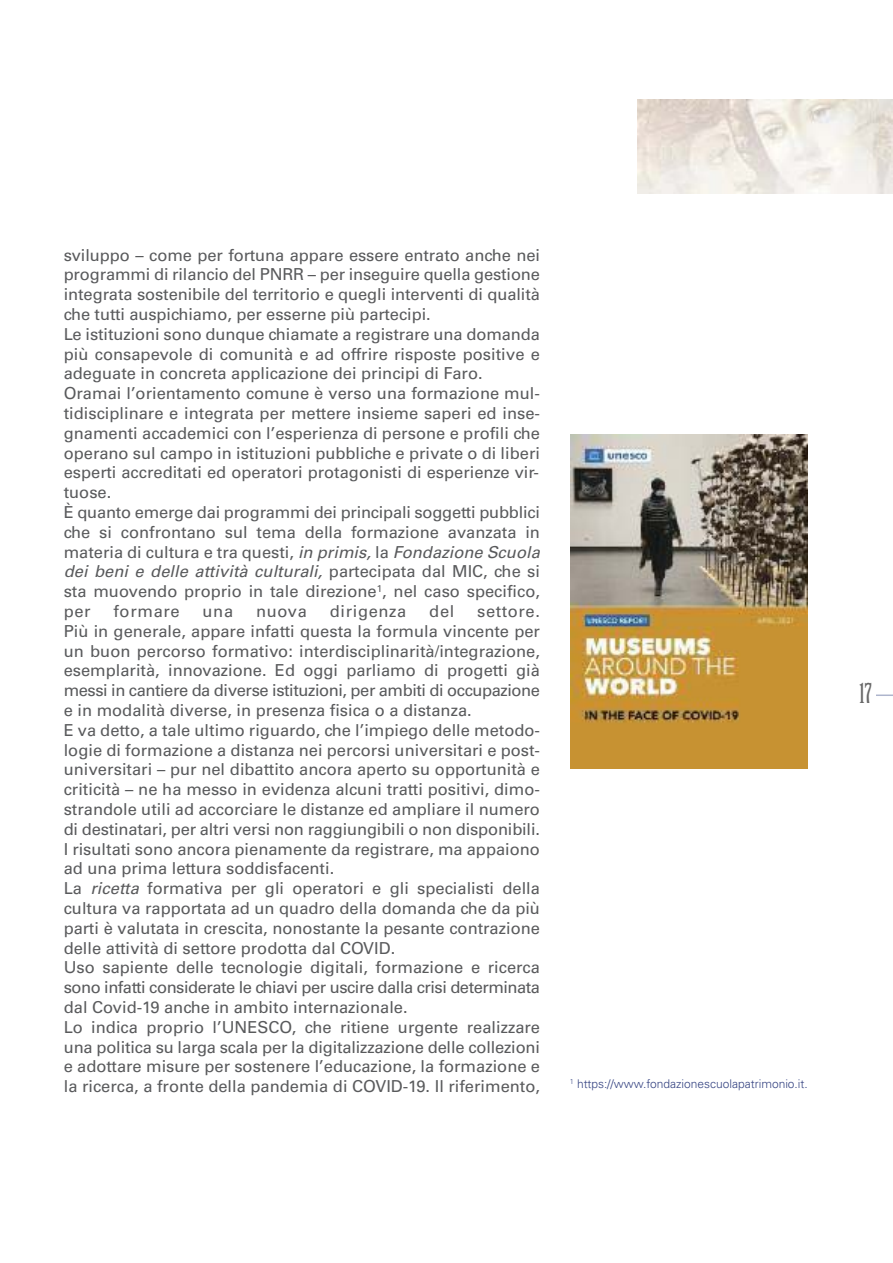
<style>
.page{position:relative;width:893px;height:1263px;background:#fff}
.page>*{position:absolute;margin:0;border:0;box-sizing:border-box;transform-origin:0 0}
.t1{font:27px "Birch Std";color:#686868}
.t2{font:16.5px/19.8px "Univers";color:#595a5c}
.t3{font:16.5px "Univers";letter-spacing:.04em;color:#595a5c}
.t4{font:300 12px "Univers";color:#364482}
.s1{font-style:italic}
</style>
<div class="page">
<svg style="left:876px;top:695px;width:17px;height:1px"></svg>
<img style="left:638px;top:100px;width:255px;height:94px">
<img style="left:571px;top:434px;width:237px;height:334px">
<p class="t2" style="left:64px;top:246px;width:478px">sviluppo – come per fortuna appare essere entrato anche nei programmi di rilancio del PNRR – per inseguire quella gestione integrata sostenibile del territorio e quegli interventi di qualità che tutti auspichiamo, per esserne più partecipi.<br>Le istituzioni sono dunque chiamate a registrare una domanda più consapevole di comunità e ad offrire risposte positive e adeguate in concreta applicazione dei principi di Faro.<br>Oramai l’orientamento comune è verso una formazione mul&shy;tidisciplinare e integrata per mettere insieme saperi ed inse&shy;gnamenti accademici con l’esperienza di persone e profili che operano sul campo in istituzioni pubbliche e private o di liberi esperti accreditati ed operatori protagonisti di esperienze vir&shy;tuose.<br>È quanto emerge dai programmi dei principali soggetti pubblici che si confrontano sul tema della formazione avanzata in materia di cultura e tra questi, <span class="s1">in primis,</span> la <span class="s1">Fondazione Scuola dei beni e delle attività culturali,</span> partecipata dal MIC, che si sta muovendo proprio in tale direzione<sup>1</sup>, nel caso specifico, per</p>
<p class="t3" style="left:114px;top:605px;width:68px">formare</p>
<p class="t2" style="left:203px;top:603px;width:32px">una</p>
<p class="t2" style="left:256px;top:603px;width:52px">nuova</p>
<p class="t3" style="left:330px;top:605px;width:78px">dirigenza</p>
<p class="t2" style="left:429px;top:603px;width:27px">del</p>
<p class="t2" style="left:64px;top:603px;width:478px;text-indent:413px">settore.<br>Più in generale, appare infatti questa la formula vincente per un buon percorso formativo: interdisciplinarità/integrazione, esemplarità, innovazione. Ed oggi parliamo di progetti già messi in cantiere da diverse istituzioni, per ambiti di occupazione e in modalità diverse, in presenza fisica o a distanza.<br>E va detto, a tale ultimo riguardo, che l’impiego delle metodo&shy;logie di formazione a distanza nei percorsi universitari e post&shy;universitari – pur nel dibattito ancora aperto su opportunità e criticità – ne ha messo in evidenza alcuni tratti positivi, dimo&shy;strandole utili ad accorciare le distanze ed ampliare il numero di destinatari, per altri versi non raggiungibili o non disponibili.<br>I risultati sono ancora pienamente da registrare, ma appaiono ad una prima lettura soddisfacenti.<br>La <span class="s1">ricetta</span> formativa per gli operatori e gli specialisti della cultura va rapportata ad un quadro della domanda che da più parti è valutata in crescita, nonostante la pesante contrazione delle attività di settore prodotta dal COVID.<br>Uso sapiente delle tecnologie digitali, formazione e ricerca sono infatti considerate le chiavi per uscire dalla crisi determinata dal Covid-19 anche in ambito internazionale.<br>Lo indica proprio l’UNESCO, che ritiene urgente realizzare una politica su larga scala per la digitalizzazione delle collezioni e adottare misure per sostenere l’educazione, la formazione e la ricerca, a fronte della pandemia di COVID-19. Il riferimento,</p>
<p class="t4" style="left:570px;top:1079px;width:240px"><sup>1</sup> https://www.fondazionescuolapatrimonio.it.</p>
<h1 class="t1" style="left:860px;top:682px;width:14px">17</h1>
</div>
